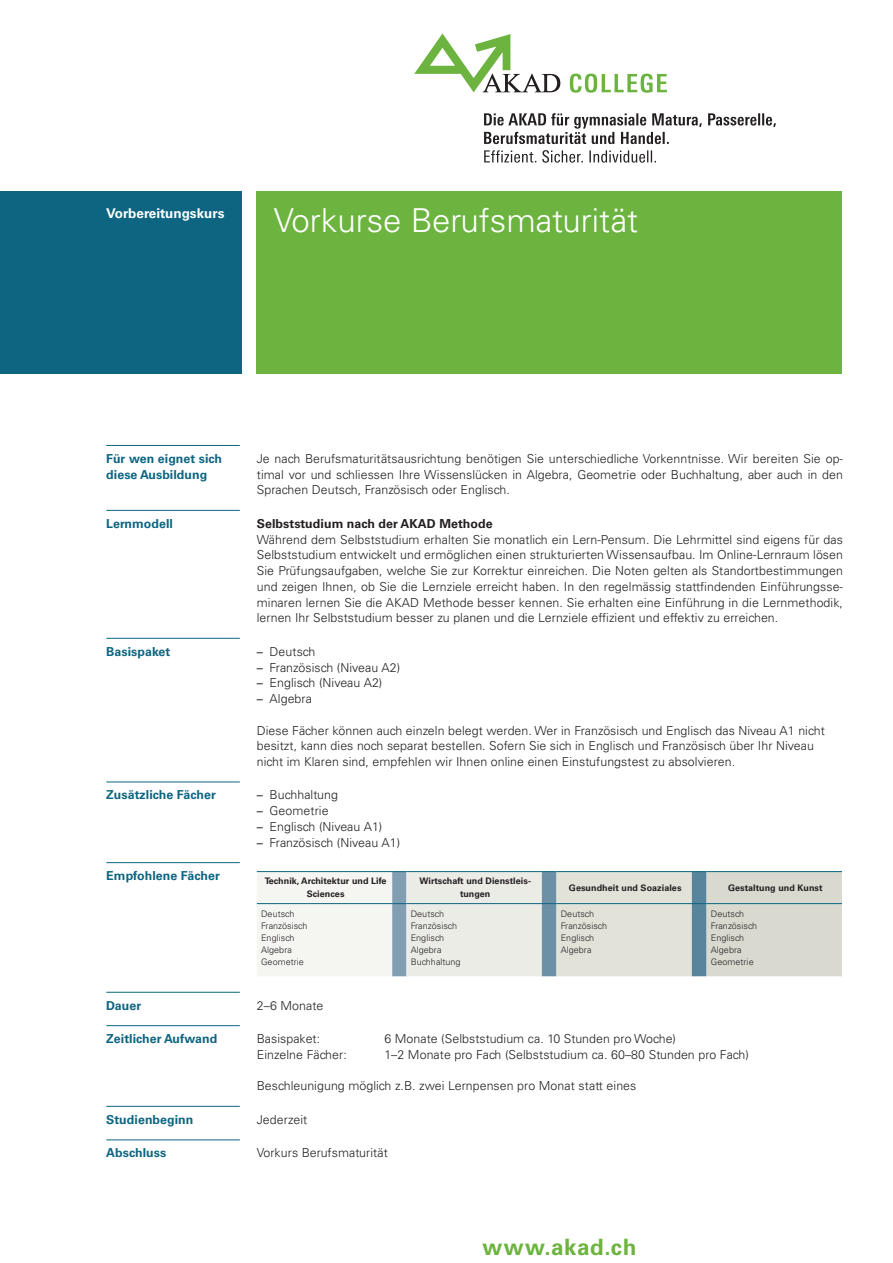
<style>
.page{position:relative;width:893px;height:1263px;background:#fff}
.page>*{position:absolute;margin:0;border:0;box-sizing:border-box;transform-origin:0 0}
.Bildungstitel{font:300 33px "Univers LT Std";color:#fff}
.t1{font:700 22.5px "Univers LT Std";letter-spacing:.03em;color:#6cb43f}
.Bereichstitel{font:700 13.5px "Univers LT Std";color:#fff}
.Grundschrift{font:300 12.3px/15.8px "Univers LT Std";letter-spacing:.005em;color:#231f20;text-align:justify}
.Titel{font:700 12.3px/15.8px "Univers LT Std";letter-spacing:.005em;color:#0d6581}
.Zwischentitel{font:700 12.3px "Univers LT Std";letter-spacing:.005em;color:#231f20}
.Tabelle_Grundschrift{font:300 9px/12px "Univers LT Std";letter-spacing:.005em;color:#231f20}
.Tabelle_Grundschrift-2{font:700 9px/12.8px "Univers LT Std";letter-spacing:.005em;color:#231f20;text-align:center}
.s1{font-family:"Univers LT Pro 55 Roman";font-weight:400}
</style>
<div class="page">
<svg style="left:484px;top:150px;width:172px;height:13px"></svg>
<svg style="left:484px;top:113px;width:292px;height:31px"></svg>
<svg style="left:570px;top:74px;width:97px;height:19px"></svg>
<svg style="left:414px;top:33px;width:146px;height:59px"></svg>
<div style="left:0;top:191px;width:242px;height:183px;background:#0d6581"></div>
<hr style="left:106px;top:445px;width:134px;height:1px;background:#0d6581">
<hr style="left:106px;top:510px;width:134px;height:1px;background:#0d6581">
<hr style="left:106px;top:638px;width:134px;height:1px;background:#0d6581">
<hr style="left:106px;top:781px;width:134px;height:1px;background:#0d6581">
<hr style="left:106px;top:862px;width:134px;height:1px;background:#0d6581">
<svg style="left:257px;top:871px;width:585px;height:105px"></svg>
<hr style="left:707px;top:871px;width:135px;height:1px;background:#0d6581">
<hr style="left:707px;top:903px;width:135px;height:1px;background:#0d6581">
<hr style="left:106px;top:992px;width:134px;height:1px;background:#0d6581">
<hr style="left:106px;top:1025px;width:134px;height:1px;background:#0d6581">
<hr style="left:106px;top:1106px;width:134px;height:1px;background:#0d6581">
<hr style="left:106px;top:1139px;width:134px;height:1px;background:#0d6581">
<div style="left:257px;top:191px;width:585px;height:183px;background:#6cb43f"></div>
<p class="Bereichstitel" style="left:106px;top:205px;width:120px">Vorbereitungskurs</p>
<p class="Bildungstitel" style="left:274px;top:201px;width:366px">Vorkurse Berufsmaturität</p>
<p class="Titel" style="left:106px;top:451px;width:117px">Für wen eignet sich diese Ausbildung</p>
<p class="Grundschrift" style="left:257px;top:451px;width:588px">Je nach Berufsmaturitätsausrichtung benötigen Sie unterschiedliche Vorkenntnisse. Wir bereiten Sie op&shy;timal vor und schliessen Ihre Wissenslücken in Algebra, Geometrie oder Buchhaltung, aber auch in den Sprachen Deutsch, Französisch oder Englisch.</p>
<p class="Titel" style="left:106px;top:516px;width:68px">Lernmodell</p>
<p class="Zwischentitel" style="left:257px;top:516px;width:237px">Selbststudium nach der AKAD Methode</p>
<p class="Grundschrift" style="left:257px;top:531px;width:588px">Während dem Selbststudium erhalten Sie monatlich ein Lern-Pensum. Die Lehrmittel sind eigens für das Selbststudium entwickelt und ermöglichen einen strukturierten Wissensaufbau. Im Online-Lernraum lösen Sie Prüfungsaufgaben, welche Sie zur Korrektur einreichen. Die Noten gelten als Standortbestimmungen und zeigen Ihnen, ob Sie die Lernziele erreicht haben. In den regelmässig stattfindenden Einführungsse&shy;minaren lernen Sie die AKAD Methode besser kennen. Sie erhalten eine Einführung in die Lernmethodik, lernen Ihr Selbststudium besser zu planen und die Lernziele effizient und effektiv zu erreichen.</p>
<p class="Titel" style="left:106px;top:644px;width:66px">Basispaket</p>
<p class="Grundschrift" style="left:257px;top:643px;width:60px"><span class="s1">–</span> Deutsch</p>
<p class="Grundschrift" style="left:257px;top:659px;width:145px"><span class="s1">–</span> Französisch (Niveau A2)</p>
<p class="Grundschrift" style="left:257px;top:675px;width:127px"><span class="s1">–</span> Englisch (Niveau A2)</p>
<p class="Grundschrift" style="left:257px;top:691px;width:57px"><span class="s1">–</span> Algebra</p>
<p class="Grundschrift" style="left:257px;top:722px;width:569px;text-align:left">Diese Fächer können auch einzeln belegt werden. Wer in Französisch und Englisch das Niveau A1 nicht besitzt, kann dies noch separat bestellen. Sofern Sie sich in Englisch und Französisch über Ihr Niveau nicht im Klaren sind, empfehlen wir Ihnen online einen Einstufungstest zu absolvieren.</p>
<p class="Titel" style="left:106px;top:787px;width:111px">Zusätzliche Fächer</p>
<p class="Grundschrift" style="left:257px;top:787px;width:83px"><span class="s1">–</span> Buchhaltung</p>
<p class="Grundschrift" style="left:257px;top:803px;width:73px"><span class="s1">–</span> Geometrie</p>
<p class="Grundschrift" style="left:257px;top:819px;width:127px"><span class="s1">–</span> Englisch (Niveau A1)</p>
<p class="Grundschrift" style="left:257px;top:834px;width:145px"><span class="s1">–</span> Französisch (Niveau A1)</p>
<p class="Titel" style="left:106px;top:868px;width:115px">Empfohlene Fächer</p>
<p class="Tabelle_Grundschrift-2" style="left:265px;top:875px;width:123px">Technik, Architektur und Life<br>Sciences</p>
<p class="Tabelle_Grundschrift-2" style="left:419px;top:875px;width:113px">Wirtschaft und Dienstleis&shy;tungen</p>
<p class="Tabelle_Grundschrift-2" style="left:569px;top:881px;width:114px">Gesundheit und Soaziales</p>
<p class="Tabelle_Grundschrift-2" style="left:728px;top:881px;width:96px">Gestaltung und Kunst</p>
<p class="Tabelle_Grundschrift" style="left:261px;top:907px;width:48px">Deutsch<br>Französisch<br>Englisch<br>Algebra<br>Geometrie</p>
<p class="Tabelle_Grundschrift" style="left:411px;top:907px;width:51px">Deutsch<br>Französisch<br>Englisch<br>Algebra<br>Buchhaltung</p>
<p class="Tabelle_Grundschrift" style="left:561px;top:907px;width:48px">Deutsch<br>Französisch<br>Englisch<br>Algebra</p>
<p class="Tabelle_Grundschrift" style="left:711px;top:907px;width:48px">Deutsch<br>Französisch<br>Englisch<br>Algebra<br>Geometrie</p>
<p class="Titel" style="left:106px;top:997px;width:37px">Dauer</p>
<p class="Grundschrift" style="left:257px;top:997px;width:68px">2–6 Monate</p>
<p class="Titel" style="left:106px;top:1031px;width:113px">Zeitlicher Aufwand</p>
<p class="Grundschrift" style="left:257px;top:1031px;width:65px">Basispaket:</p>
<p class="Grundschrift" style="left:384px;top:1031px;width:293px">6 Monate (Selbststudium ca. 10 Stunden pro Woche)</p>
<p class="Grundschrift" style="left:257px;top:1047px;width:91px">Einzelne Fächer:</p>
<p class="Grundschrift" style="left:384px;top:1047px;width:366px">1–2 Monate pro Fach (Selbststudium ca. 60–80 Stunden pro Fach)</p>
<p class="Grundschrift" style="left:257px;top:1078px;width:381px">Beschleunigung möglich z.B. zwei Lernpensen pro Monat statt eines</p>
<p class="Titel" style="left:106px;top:1112px;width:89px">Studienbeginn</p>
<p class="Grundschrift" style="left:257px;top:1111px;width:52px">Jederzeit</p>
<p class="Titel" style="left:106px;top:1145px;width:62px">Abschluss</p>
<p class="Grundschrift" style="left:257px;top:1145px;width:133px">Vorkurs Berufsmaturität</p>
<p class="t1" style="left:483px;top:1233px;width:155px">www.akad.ch</p>
</div>
